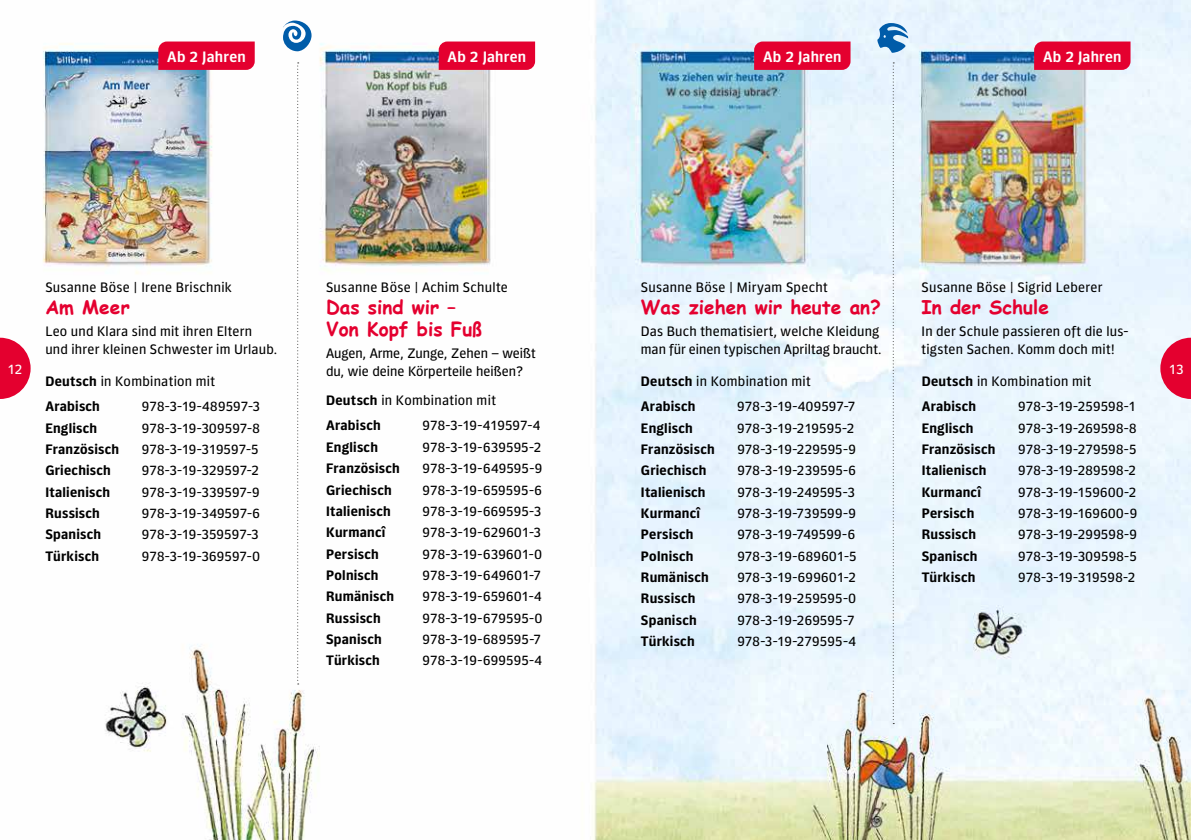
<style>
.page{position:relative;width:1191px;height:840px;background:#fff}
.page>*{position:absolute;margin:0;border:0;box-sizing:border-box;transform-origin:0 0}
.t1{font:700 19px/22px "Comic Sans MS";color:#e4002f}
.t2{font:15.4px "Forward Sans Semi";letter-spacing:.015em;color:#fff}
.t3{font:14px/18px "Forward Sans";letter-spacing:.015em;color:#000}
.t4{font:700 14px "Forward Sans";letter-spacing:.015em;color:#000}
.t5{font:14px "Forward Sans";color:#fff}
.s1{font-weight:700}
</style>
<div class="page">
<img style="left:42px;top:0;width:1149px;height:839px">
<svg style="left:283px;top:21px;width:28px;height:30px"></svg>
<svg style="left:892px;top:62px;width:2px;height:661px"></svg>
<svg style="left:297px;top:62px;width:2px;height:622px"></svg>
<svg style="left:754px;top:41px;width:96px;height:29px;background:#e30735"></svg>
<svg style="left:439px;top:41px;width:96px;height:29px;background:#e40735"></svg>
<svg style="left:158px;top:41px;width:97px;height:29px;background:#e40936"></svg>
<svg style="left:1034px;top:41px;width:96px;height:29px;background:#e30735"></svg>
<svg style="left:877px;top:23px;width:31px;height:30px"></svg>
<svg style="left:0;top:337px;width:31px;height:62px"></svg>
<svg style="left:1160px;top:337px;width:31px;height:62px;background:#e6395f"></svg>
<p class="t2" style="left:167px;top:47px;width:80px">Ab 2 Jahren</p>
<p class="t2" style="left:447px;top:47px;width:80px">Ab 2 Jahren</p>
<p class="t2" style="left:763px;top:47px;width:80px">Ab 2 Jahren</p>
<p class="t2" style="left:1043px;top:47px;width:80px">Ab 2 Jahren</p>
<p class="t3" style="left:641px;top:277px;width:188px">Susanne Böse | Miryam Specht</p>
<h1 class="t1" style="left:641px;top:295px;width:242px">Was ziehen wir heute an?</h1>
<p class="t3" style="left:641px;top:321px;width:242px">Das Buch thematisiert, welche Kleidung man für einen typischen Apriltag braucht.</p>
<p class="t3" style="left:45px;top:277px;width:188px">Susanne Böse | Irene Brischnik</p>
<h1 class="t1" style="left:45px;top:295px;width:86px">Am Meer</h1>
<p class="t3" style="left:45px;top:321px;width:233px">Leo und Klara sind mit ihren Eltern und ihrer kleinen Schwester im Urlaub.</p>
<p class="t3" style="left:326px;top:277px;width:183px">Susanne Böse | Achim Schulte</p>
<h1 class="t1" style="left:326px;top:295px;width:158px">Das sind wir –<br>Von Kopf bis Fuß</h1>
<p class="t3" style="left:326px;top:343px;width:211px">Augen, Arme, Zunge, Zehen – weißt du, wie deine Körperteile heißen?</p>
<p class="t3" style="left:921px;top:277px;width:182px">Susanne Böse | Sigrid Leberer</p>
<h1 class="t1" style="left:921px;top:295px;width:129px">In der Schule</h1>
<p class="t3" style="left:921px;top:321px;width:208px">In der Schule passieren oft die lus&shy;tigsten Sachen. Komm doch mit!</p>
<p class="t5" style="left:8px;top:359px;width:16px">12</p>
<p class="t5" style="left:1168px;top:359px;width:16px">13</p>
<p class="t3" style="left:45px;top:367px;width:171px;line-height:25.2px"><span class="s1">Deutsch</span> in Kombination mit<br><span class="s1">Arabisch</span></p>
<p class="t3" style="left:641px;top:367px;width:171px;line-height:25.2px"><span class="s1">Deutsch</span> in Kombination mit<br><span class="s1">Arabisch</span></p>
<p class="t3" style="left:921px;top:367px;width:171px;line-height:25.2px"><span class="s1">Deutsch</span> in Kombination mit<br><span class="s1">Arabisch</span></p>
<p class="t3" style="left:326px;top:387px;width:171px;line-height:25.2px"><span class="s1">Deutsch</span> in Kombination mit<br><span class="s1">Arabisch</span></p>
<p class="t3" style="left:142px;top:396px;width:120px">978-3-19-489597-3</p>
<p class="t3" style="left:737px;top:396px;width:120px">978-3-19-409597-7</p>
<p class="t3" style="left:1018px;top:396px;width:119px">978-3-19-259598-1</p>
<p class="t3" style="left:422px;top:415px;width:119px">978-3-19-419597-4</p>
<p class="t4" style="left:45px;top:417px;width:53px">Englisch</p>
<p class="t3" style="left:142px;top:417px;width:120px">978-3-19-309597-8</p>
<p class="t4" style="left:45px;top:438px;width:75px">Französisch</p>
<p class="t3" style="left:142px;top:439px;width:118px">978-3-19-319597-5</p>
<p class="t4" style="left:45px;top:460px;width:67px">Griechisch</p>
<p class="t3" style="left:142px;top:460px;width:119px">978-3-19-329597-2</p>
<p class="t4" style="left:45px;top:481px;width:66px">Italienisch</p>
<p class="t3" style="left:142px;top:481px;width:119px">978-3-19-339597-9</p>
<p class="t4" style="left:45px;top:502px;width:56px">Russisch</p>
<p class="t3" style="left:142px;top:503px;width:120px">978-3-19-349597-6</p>
<p class="t4" style="left:45px;top:524px;width:57px">Spanisch</p>
<p class="t3" style="left:142px;top:524px;width:118px">978-3-19-359597-3</p>
<p class="t4" style="left:45px;top:545px;width:55px">Türkisch</p>
<p class="t3" style="left:142px;top:545px;width:120px">978-3-19-369597-0</p>
<p class="t4" style="left:641px;top:417px;width:53px">Englisch</p>
<p class="t3" style="left:737px;top:417px;width:118px">978-3-19-219595-2</p>
<p class="t4" style="left:641px;top:438px;width:75px">Französisch</p>
<p class="t3" style="left:737px;top:439px;width:120px">978-3-19-229595-9</p>
<p class="t4" style="left:641px;top:460px;width:67px">Griechisch</p>
<p class="t3" style="left:737px;top:460px;width:120px">978-3-19-239595-6</p>
<p class="t4" style="left:641px;top:481px;width:66px">Italienisch</p>
<p class="t3" style="left:737px;top:481px;width:119px">978-3-19-249595-3</p>
<p class="t4" style="left:641px;top:502px;width:61px">Kurmancî</p>
<p class="t3" style="left:737px;top:503px;width:120px">978-3-19-739599-9</p>
<p class="t4" style="left:641px;top:524px;width:54px">Persisch</p>
<p class="t3" style="left:737px;top:524px;width:119px">978-3-19-749599-6</p>
<p class="t4" style="left:641px;top:545px;width:54px">Polnisch</p>
<p class="t3" style="left:737px;top:545px;width:121px">978-3-19-689601-5</p>
<p class="t4" style="left:641px;top:566px;width:70px">Rumänisch</p>
<p class="t3" style="left:737px;top:567px;width:120px">978-3-19-699601-2</p>
<p class="t4" style="left:641px;top:588px;width:56px">Russisch</p>
<p class="t3" style="left:737px;top:588px;width:120px">978-3-19-259595-0</p>
<p class="t4" style="left:641px;top:609px;width:57px">Spanisch</p>
<p class="t3" style="left:737px;top:609px;width:119px">978-3-19-269595-7</p>
<p class="t4" style="left:641px;top:630px;width:55px">Türkisch</p>
<p class="t3" style="left:737px;top:631px;width:120px">978-3-19-279595-4</p>
<p class="t4" style="left:921px;top:417px;width:53px">Englisch</p>
<p class="t3" style="left:1018px;top:417px;width:120px">978-3-19-269598-8</p>
<p class="t4" style="left:921px;top:438px;width:75px">Französisch</p>
<p class="t3" style="left:1018px;top:439px;width:120px">978-3-19-279598-5</p>
<p class="t4" style="left:921px;top:460px;width:66px">Italienisch</p>
<p class="t3" style="left:1018px;top:460px;width:119px">978-3-19-289598-2</p>
<p class="t4" style="left:921px;top:481px;width:61px">Kurmancî</p>
<p class="t3" style="left:1018px;top:481px;width:119px">978-3-19-159600-2</p>
<p class="t4" style="left:921px;top:502px;width:54px">Persisch</p>
<p class="t3" style="left:1018px;top:503px;width:120px">978-3-19-169600-9</p>
<p class="t4" style="left:921px;top:524px;width:56px">Russisch</p>
<p class="t3" style="left:1018px;top:524px;width:120px">978-3-19-299598-9</p>
<p class="t4" style="left:921px;top:545px;width:57px">Spanisch</p>
<p class="t3" style="left:1018px;top:545px;width:120px">978-3-19-309598-5</p>
<p class="t4" style="left:921px;top:566px;width:55px">Türkisch</p>
<p class="t3" style="left:1018px;top:567px;width:119px">978-3-19-319598-2</p>
<p class="t4" style="left:326px;top:436px;width:53px">Englisch</p>
<p class="t3" style="left:422px;top:437px;width:120px">978-3-19-639595-2</p>
<p class="t4" style="left:326px;top:458px;width:75px">Französisch</p>
<p class="t3" style="left:422px;top:458px;width:121px">978-3-19-649595-9</p>
<p class="t4" style="left:326px;top:479px;width:67px">Griechisch</p>
<p class="t3" style="left:422px;top:479px;width:121px">978-3-19-659595-6</p>
<p class="t4" style="left:326px;top:500px;width:66px">Italienisch</p>
<p class="t3" style="left:422px;top:501px;width:120px">978-3-19-669595-3</p>
<p class="t4" style="left:326px;top:522px;width:61px">Kurmancî</p>
<p class="t3" style="left:422px;top:522px;width:120px">978-3-19-629601-3</p>
<p class="t4" style="left:326px;top:543px;width:54px">Persisch</p>
<p class="t3" style="left:422px;top:543px;width:121px">978-3-19-639601-0</p>
<p class="t4" style="left:326px;top:564px;width:54px">Polnisch</p>
<p class="t3" style="left:422px;top:565px;width:120px">978-3-19-649601-7</p>
<p class="t4" style="left:326px;top:586px;width:70px">Rumänisch</p>
<p class="t3" style="left:422px;top:586px;width:121px">978-3-19-659601-4</p>
<p class="t4" style="left:326px;top:607px;width:56px">Russisch</p>
<p class="t3" style="left:422px;top:607px;width:121px">978-3-19-679595-0</p>
<p class="t4" style="left:326px;top:628px;width:57px">Spanisch</p>
<p class="t3" style="left:422px;top:629px;width:120px">978-3-19-689595-7</p>
<p class="t4" style="left:326px;top:650px;width:55px">Türkisch</p>
<p class="t3" style="left:422px;top:650px;width:121px">978-3-19-699595-4</p>
</div>
